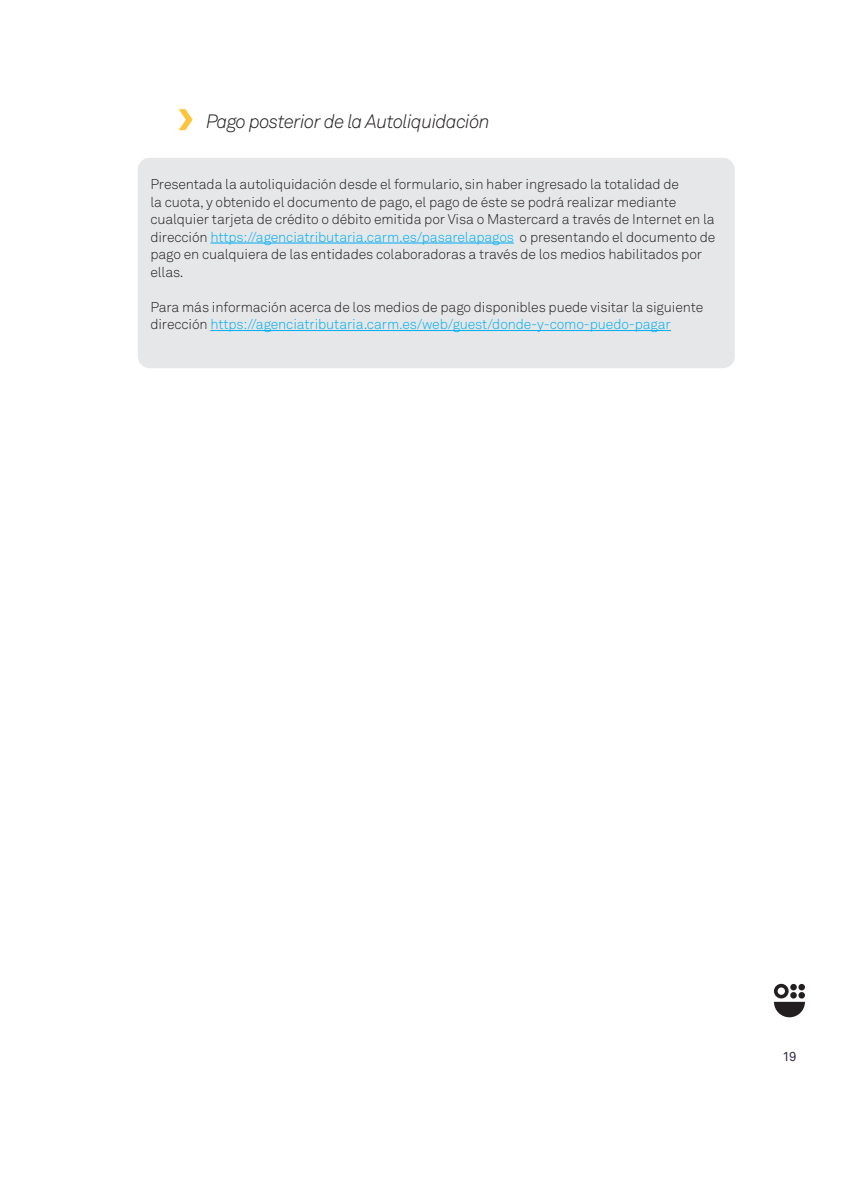
<style>
.page{position:relative;width:844px;height:1191px;background:#fff}
.page>*{position:absolute;margin:0;border:0;box-sizing:border-box;transform-origin:0 0}
.t1{font:italic 300 19.07px "Akkurat";letter-spacing:-.03em;color:#231f20}
.t2{font:300 14px/17.5px "Akkurat";letter-spacing:-.01em;color:#231f20}
.t3{font:12.95px "Akkurat";color:#352b48}
.s1{color:#00aeef}
</style>
<div class="page">
<svg style="left:774px;top:983px;width:30px;height:34px"></svg>
<div style="left:138px;top:158px;width:596px;height:210px;background:#e6e7e9;border-radius:12px"></div>
<svg style="left:179px;top:109px;width:13px;height:21px"></svg>
<hr style="left:210px;top:243px;width:303px;height:1px;background:#00aeef">
<hr style="left:210px;top:330px;width:460px;height:1px;background:#00aeef">
<p class="t1" style="left:206px;top:110px;width:285px">Pago posterior de la Autoliquidación</p>
<p class="t2" style="left:150px;top:176px;width:566px">Presentada la autoliquidación desde el formulario, sin haber ingresado la totalidad de<br>la cuota, y obtenido el documento de pago, el pago de éste se podrá realizar mediante cualquier tarjeta de crédito o débito emitida por Visa o Mastercard a través de Internet en la dirección <span class="s1">https://agenciatributaria.carm.es/pasarelapagos</span> o presentando el documento de pago en cualquiera de las entidades colaboradoras a través de los medios habilitados por ellas.</p>
<p class="t2" style="left:150px;top:298px;width:554px">Para más información acerca de los medios de pago disponibles puede visitar la siguiente dirección <span class="s1">https://agenciatributaria.carm.es/web/guest/donde-y-como-puedo-pagar</span></p>
<p class="t3" style="left:782px;top:1049px;width:15px">19</p>
</div>
